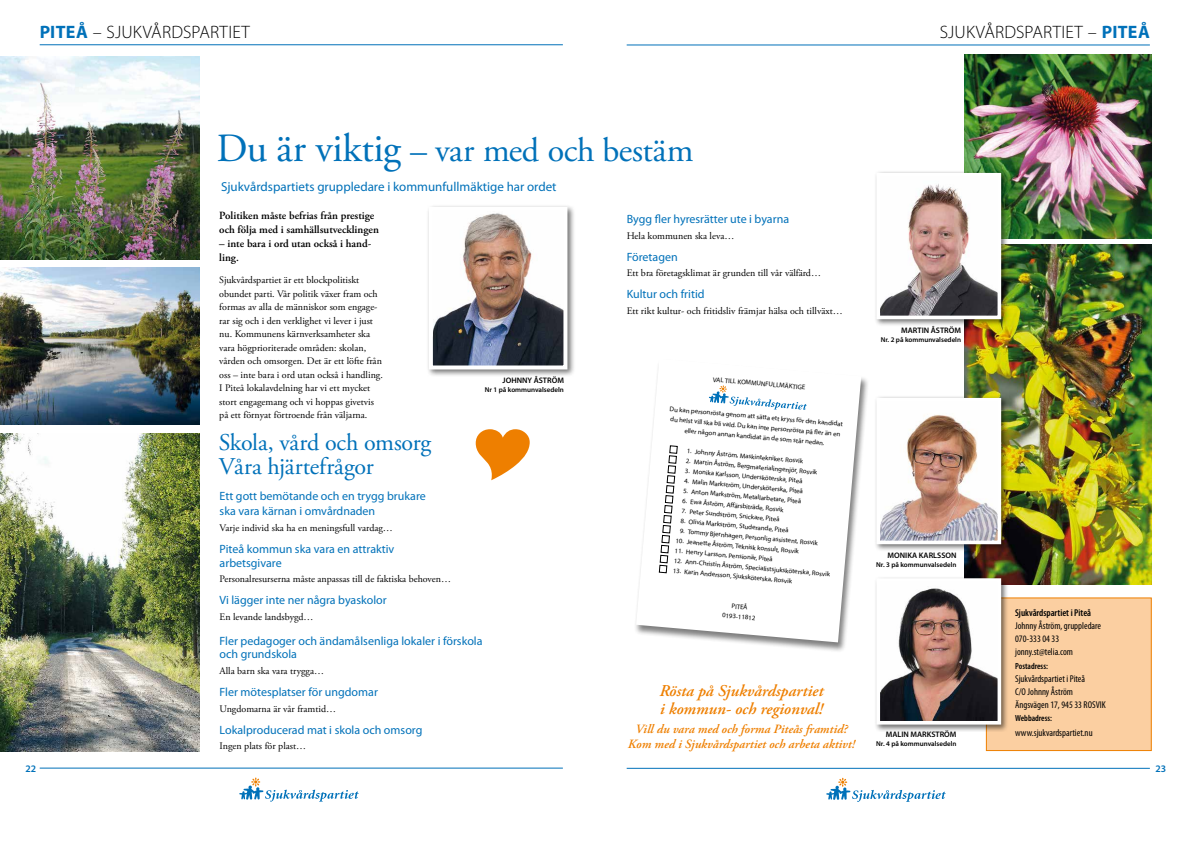
<style>
.page{position:relative;width:1191px;height:842px;background:#fff}
.page>*{position:absolute;margin:0;border:0;box-sizing:border-box;transform-origin:0 0}
.t1{font:34px "Adobe Garamond Pro";letter-spacing:-.015em;color:#0071b9}
.t2{font:24px/24px "Adobe Garamond Pro";letter-spacing:-.01em;color:#0071b9}
.t3{font:300 18px "Myriad Pro";letter-spacing:.01em;color:#000}
.t4{font:italic 600 16.5px/18.5px "Adobe Garamond Pro";color:#ee7f00}
.t5{font:13px "Myriad Pro";color:#0071b9}
.t6{font:italic 600 12.6px/15.4px "Adobe Garamond Pro";color:#ee7f00;text-align:center}
.t7{font:12px/13.5px "Myriad Pro";color:#0071b9}
.t8{font:600 11px/14px "Adobe Garamond Pro";color:#000}
.t9{font:10px/13.5px "Adobe Garamond Pro";color:#000}
.t10{font:600 10px "Myriad Pro";color:#0071b9}
.t11{font:condensed 9.9px/13.2px "Myriad Pro";color:#000}
.t12{font:600 condensed 9.9px "Myriad Pro";color:#000}
.t13{font:600 condensed 8.8px "Myriad Pro";color:#000}
.t14{font:600 8px "Myriad Pro";color:#000}
.t15{font:600 7px "Myriad Pro";color:#000}
.t16{font:6.7px/10.1px "Myriad Pro";color:#000;text-align:center}
.s1{font-weight:700;color:#0071b9}
.s2{font-size:40px}
</style>
<div class="page">
<svg style="left:239px;top:778px;width:120px;height:24px"></svg>
<hr style="left:40px;top:44px;width:523px;height:1px;background:#0071b9">
<hr style="left:40px;top:768px;width:523px;height:1px;background:#0071b9">
<svg style="left:826px;top:778px;width:120px;height:24px"></svg>
<hr style="left:626px;top:45px;width:523px;height:1px;background:#0071b9">
<hr style="left:626px;top:768px;width:523px;height:1px;background:#0071b9">
<div style="left:986px;top:597px;width:165px;height:154px;background:#fbcfa1;border:1px solid #ee7f00"></div>
<img style="left:964px;top:245px;width:187px;height:339px">
<img style="left:964px;top:54px;width:187px;height:184px">
<img style="left:0;top:56px;width:200px;height:203px">
<div style="left:873px;top:170px;width:135px;height:157px;background:#000;opacity:.55"></div>
<img style="left:881px;top:178px;width:115px;height:136px">
<div style="left:876px;top:173px;width:125px;height:146px;border:4px solid #fff"></div>
<img style="left:0;top:433px;width:200px;height:318px">
<div style="left:873px;top:395px;width:135px;height:157px;background:#000;opacity:.55"></div>
<img style="left:881px;top:403px;width:115px;height:136px">
<div style="left:876px;top:398px;width:125px;height:146px;border:4px solid #fff"></div>
<div style="left:873px;top:576px;width:135px;height:156px;background:#000;opacity:.55"></div>
<img style="left:881px;top:583px;width:115px;height:136px">
<div style="left:876px;top:578px;width:125px;height:146px;border:4px solid #fff"></div>
<img style="left:0;top:268px;width:200px;height:157px">
<div style="left:426px;top:204px;width:149px;height:174px;background:#000;opacity:.55"></div>
<img style="left:434px;top:212px;width:128px;height:152px">
<div style="left:429px;top:207px;width:138px;height:162px;border:4px solid #fff"></div>
<svg style="left:476px;top:429px;width:54px;height:51px"></svg>
<div style="left:634px;top:359px;width:235px;height:294px;background:#000;opacity:.5"></div>
<svg style="left:636px;top:359px;width:225px;height:283px"></svg>
<svg style="left:659px;top:445px;width:18px;height:128px"></svg>
<svg style="left:708px;top:385px;width:99px;height:25px"></svg>
<h3 class="t3" style="left:40px;top:21px;width:212px"><span class="s1">PITEÅ</span> – SJUKVÅRDSPARTIET</h3>
<h3 class="t3" style="left:939px;top:21px;width:212px">SJUKVÅRDSPARTIET – <span class="s1">PITEÅ</span></h3>
<h1 class="t1" style="left:216px;top:130px;width:478px"><span class="s2">Du är viktig</span> – var med och bestäm</h1>
<h3 class="t5" style="left:221px;top:179px;width:337px">Sjukvårdspartiets gruppledare i kommunfullmäktige har ordet</h3>
<h3 class="t8" style="left:219px;top:209px;width:161px">Politiken måste befrias från prestige och följa med i samhällsutvecklingen</h3>
<h3 class="t8" style="left:219px;top:237px;width:153px">– inte bara i ord utan också i hand&shy;ling.</h3>
<p class="t9" style="left:219px;top:273px;width:165px">Sjukvårdspartiet är ett blockpolitiskt obundet parti. Vår politik växer fram och formas av alla de människor som engage&shy;rar sig och i den verklighet vi lever i just nu. Kommunens kärnverksamheter ska vara högprioriterade områden: skolan, vården och omsorgen. Det är ett löfte från oss – inte bara i ord utan också i handling.<br>I Piteå lokalavdelning har vi ett mycket stort engagemang och vi hoppas givetvis på ett förnyat förtroende från väljarna.</p>
<h2 class="t2" style="left:219px;top:431px;width:214px">Skola, vård och omsorg<br>Våra hjärtefrågor</h2>
<p class="t14" style="left:502px;top:375px;width:63px">JOHNNY ÅSTRÖM</p>
<p class="t15" style="left:485px;top:385px;width:81px">Nr 1 på kommunvalsedeln</p>
<h3 class="t7" style="left:220px;top:489px;width:208px;line-height:15px">Ett gott bemötande och en trygg brukare ska vara kärnan i omvårdnaden</h3>
<h3 class="t9" style="left:220px;top:521px;width:175px">Varje individ ska ha en meningsfull vardag…</h3>
<h3 class="t7" style="left:220px;top:542px;width:176px">Piteå kommun ska vara en attraktiv arbetsgivare</h3>
<h3 class="t9" style="left:220px;top:573px;width:233px">Personalresurserna måste anpassas till de faktiska behoven…</h3>
<h3 class="t7" style="left:220px;top:593px;width:169px">Vi lägger inte ner några byaskolor</h3>
<h3 class="t9" style="left:220px;top:610px;width:96px">En levande landsbygd…</h3>
<h3 class="t7" style="left:220px;top:634px;width:264px">Fler pedagoger och ändamålsenliga lokaler i förskola och grundskola</h3>
<h3 class="t9" style="left:220px;top:664px;width:106px">Alla barn ska vara trygga…</h3>
<h3 class="t7" style="left:220px;top:685px;width:160px">Fler mötesplatser för ungdomar</h3>
<h3 class="t9" style="left:220px;top:702px;width:118px">Ungdomarna är vår framtid…</h3>
<h3 class="t7" style="left:220px;top:723px;width:204px">Lokalproducerad mat i skola och omsorg</h3>
<h3 class="t9" style="left:220px;top:740px;width:88px">Ingen plats för plast…</h3>
<h3 class="t7" style="left:626px;top:212px;width:164px">Bygg fler hyresrätter ute i byarna</h3>
<h3 class="t9" style="left:626px;top:229px;width:109px">Hela kommunen ska leva…</h3>
<h3 class="t7" style="left:626px;top:250px;width:53px">Företagen</h3>
<h3 class="t9" style="left:626px;top:267px;width:196px">Ett bra företagsklimat är grunden till vår välfärd…</h3>
<h3 class="t7" style="left:626px;top:287px;width:79px">Kultur och fritid</h3>
<h3 class="t9" style="left:626px;top:304px;width:218px">Ett rikt kultur- och fritidsliv främjar hälsa och tillväxt…</h3>
<p class="t16" style="left:713px;top:374px;width:94px;rotate:5deg">VAL TILL KOMMUNFULLMÄKTIGE</p>
<p class="t16" style="left:670px;top:404px;width:175px;rotate:5deg">Du kan personrösta genom att sätta ett kryss för den kandidat du helst vill ska bli vald. Du kan inte personrösta på fl er än en eller någon annan kandidat än de som står nedan.</p>
<p class="t16" style="left:687px;top:446px;width:118px;rotate:5deg">1. Johnny Åström, Maskintekniker, Rosvik</p>
<p class="t16" style="left:686px;top:456px;width:133px;rotate:5deg">2. Martin Åström, Bergmaterialingenjör, Rosvik</p>
<p class="t16" style="left:685px;top:466px;width:119px;rotate:5deg">3. Monika Karlsson, Undersköterska, Piteå</p>
<p class="t16" style="left:684px;top:476px;width:121px;rotate:5deg">4. Malin Markström, Undersköterska, Piteå</p>
<p class="t16" style="left:684px;top:486px;width:120px;rotate:5deg">5. Anton Markström, Metallarbetare, Piteå</p>
<p class="t16" style="left:683px;top:496px;width:103px;rotate:5deg">6. Ewa Åström, Aff ärsbiträde, Rosvik</p>
<p class="t16" style="left:682px;top:506px;width:100px;rotate:5deg">7. Peter Sundström, Snickare, Piteå</p>
<p class="t16" style="left:681px;top:516px;width:110px;rotate:5deg">8. Olivia Markström, Studerande, Piteå</p>
<p class="t16" style="left:680px;top:526px;width:140px;rotate:5deg">9. Tommy Bjernhagen, Personlig assistent, Rosvik</p>
<p class="t16" style="left:676px;top:535px;width:125px;rotate:5deg">10. Jeanette Åström, Teknisk konsult, Rosvik</p>
<p class="t16" style="left:675px;top:545px;width:100px;rotate:5deg">11. Henry Larsson, Pensionär, Piteå</p>
<p class="t16" style="left:674px;top:555px;width:158px;rotate:5deg">12. Ann-Christin Åström, Specialistsjuksköterska, Rosvik</p>
<p class="t16" style="left:673px;top:565px;width:121px;rotate:5deg">13. Karin Andersson, Sjuksköterska, Rosvik</p>
<p class="t16" style="left:723px;top:600px;width:35px;rotate:5deg">PITEÅ<br>0193-11812</p>
<h3 class="t4" style="left:659px;top:682px;width:165px">Rösta på Sjukvårdspartiet i kommun- och regionval!</h3>
<h3 class="t6" style="left:628px;top:721px;width:228px">Vill du vara med och forma Piteås framtid?<br>Kom med i Sjukvårdspartiet och arbeta aktivt!</h3>
<p class="t14" style="left:901px;top:325px;width:61px">MARTIN ÅSTRÖM</p>
<p class="t15" style="left:880px;top:335px;width:82px">Nr. 2 på kommunvalsedeln</p>
<p class="t14" style="left:887px;top:550px;width:70px">MONIKA KARLSSON</p>
<p class="t15" style="left:876px;top:560px;width:82px">Nr. 3 på kommunvalsedeln</p>
<p class="t14" style="left:885px;top:730px;width:72px">MALIN MARKSTRÖM</p>
<p class="t15" style="left:876px;top:740px;width:82px">Nr. 4 på kommunvalsedeln</p>
<h3 class="t12" style="left:1015px;top:606px;width:77px">Sjukvårdspartiet i Piteå</h3>
<h3 class="t11" style="left:1015px;top:619px;width:87px">Johnny Åström, gruppledare<br>070-333 04 33 jonny.st@telia.com</h3>
<h3 class="t13" style="left:1015px;top:660px;width:34px">Postadress:</h3>
<h3 class="t11" style="left:1015px;top:672px;width:92px">Sjukvårdspartiet i Piteå<br>C/O Johnny Åström<br>Ängsvägen 17, 945 33 ROSVIK</h3>
<h3 class="t13" style="left:1015px;top:713px;width:38px">Webbadress:</h3>
<h3 class="t11" style="left:1015px;top:726px;width:79px">www.sjukvardspartiet.nu</h3>
<h3 class="t10" style="left:25px;top:762px;width:12px">22</h3>
<h3 class="t10" style="left:1155px;top:762px;width:12px">23</h3>
</div>
